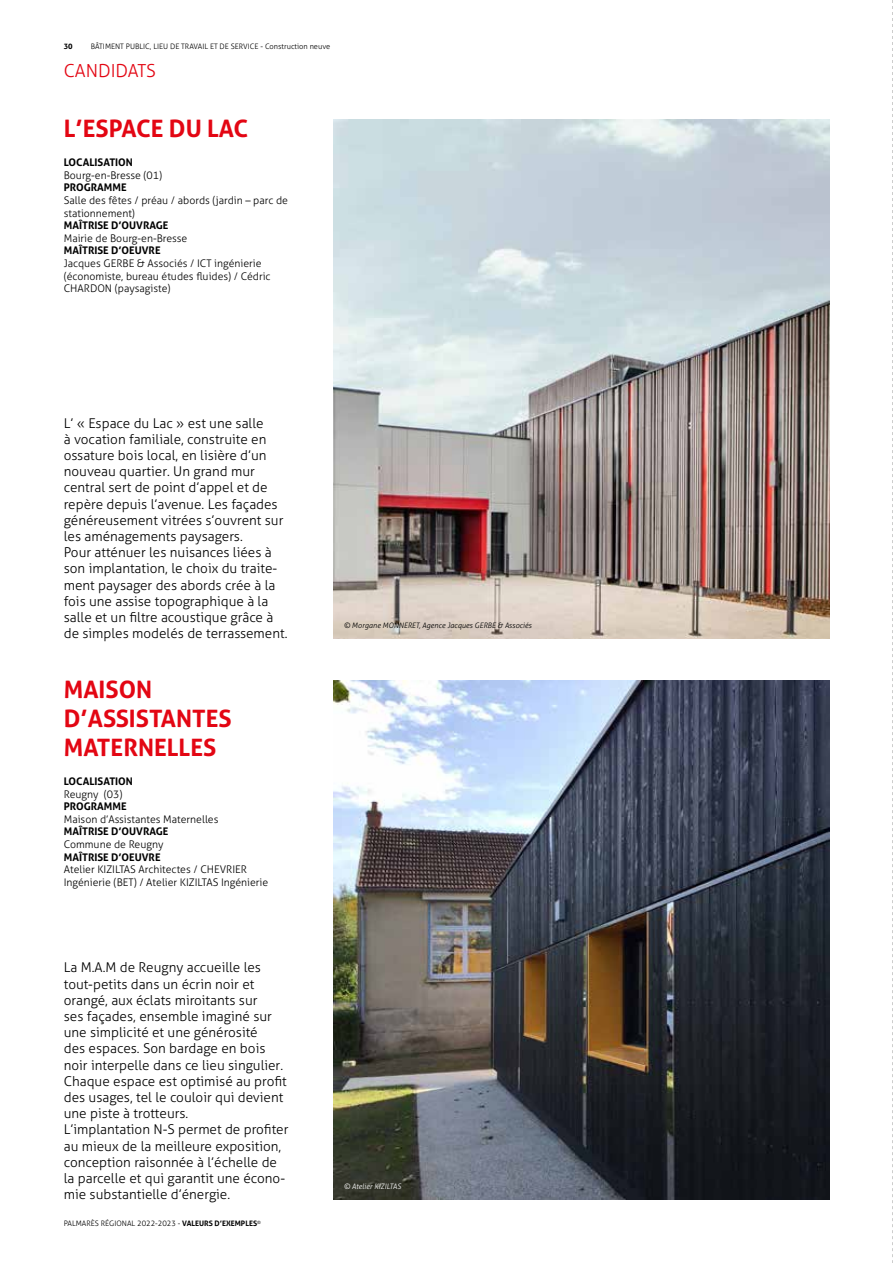
<style>
.page{position:relative;width:893px;height:1263px;background:#fff}
.page>*{position:absolute;margin:0;border:0;box-sizing:border-box;transform-origin:0 0}
.t1{font:700 24px/28.8px "Aller";color:#e30613}
.t2{font:300 18px "Aller";color:#e30613}
.t3{font:300 13.5px/16.2px "Aller";color:#000}
.t4{font:300 10.5px/12.6px "Aller";color:#000}
.t5{font:700 10.5px "Aller";color:#000}
.t6{font:300 7.5px "Aller";color:#000}
.t7{font:italic 300 7.5px "Aller";color:#000}
.t8{font:italic 300 7.5px "Aller";color:#fdfdfd}
.t9{font:700 7.5px "Aller";color:#000}
.s1{font-weight:700}
.s2{color:#fff}
</style>
<div class="page">
<img style="left:333px;top:120px;width:496px;height:518px">
<img style="left:333px;top:681px;width:496px;height:518px">
<svg style="left:892px;top:0;width:1px;height:1263px"></svg>
<p class="t6" style="left:91px;top:42px;width:241px">BÂTIMENT PUBLIC, LIEU DE TRAVAIL ET DE SERVICE - Construction neuve</p>
<p class="t9" style="left:64px;top:42px;width:10px">30</p>
<h2 class="t2" style="left:64px;top:60px;width:94px">CANDIDATS</h2>
<h1 class="t1" style="left:64px;top:114px;width:186px">L’ESPACE DU LAC</h1>
<p class="t5" style="left:64px;top:156px;width:71px">LOCALISATION</p>
<p class="t4" style="left:64px;top:169px;width:100px">Bourg-en-Bresse (01)</p>
<p class="t5" style="left:64px;top:181px;width:64px">PROGRAMME</p>
<p class="t4" style="left:64px;top:194px;width:226px">Salle des fêtes / préau / abords (jardin – parc de stationnement)</p>
<p class="t5" style="left:64px;top:219px;width:106px">MAÎTRISE D’OUVRAGE</p>
<p class="t4" style="left:64px;top:232px;width:125px">Mairie de Bourg-en-Bresse</p>
<p class="t5" style="left:64px;top:244px;width:98px">MAÎTRISE D’OEUVRE</p>
<p class="t4" style="left:64px;top:257px;width:208px">Jacques GERBE &amp; Associés / ICT ingénierie (économiste, bureau études fluides) / Cédric<br>CHARDON (paysagiste)</p>
<p class="t3" style="left:64px;top:415px;width:225px">L’ « Espace du Lac » est une salle<br>à vocation familiale, construite en ossature bois local, en lisière d’un nouveau quartier. Un grand mur central sert de point d’appel et de repère depuis l’avenue. Les façades généreusement vitrées s’ouvrent sur les aménagements paysagers.<br>Pour atténuer les nuisances liées à son implantation, le choix du traite&shy;ment paysager des abords crée à la fois une assise topographique à la salle et un filtre acoustique grâce à de simples modelés de terrassement.</p>
<h1 class="t1" style="left:64px;top:675px;width:170px">MAISON<br>D’ASSISTANTES<br>MATERNELLES</h1>
<p class="t5" style="left:64px;top:775px;width:71px">LOCALISATION</p>
<p class="t4" style="left:64px;top:787px;width:60px">Reugny (03)</p>
<p class="t5" style="left:64px;top:800px;width:64px">PROGRAMME</p>
<p class="t4" style="left:64px;top:813px;width:156px">Maison d’Assistantes Maternelles</p>
<p class="t5" style="left:64px;top:825px;width:106px">MAÎTRISE D’OUVRAGE</p>
<p class="t4" style="left:64px;top:838px;width:101px">Commune de Reugny</p>
<p class="t5" style="left:64px;top:850px;width:98px">MAÎTRISE D’OEUVRE</p>
<p class="t4" style="left:64px;top:863px;width:206px">Atelier KIZILTAS Architectes / CHEVRIER<br>Ingénierie (BET) / Atelier KIZILTAS Ingénierie</p>
<p class="t3" style="left:64px;top:959px;width:226px">La M.A.M de Reugny accueille les tout-petits dans un écrin noir et orangé, aux éclats miroitants sur<br>ses façades, ensemble imaginé sur une simplicité et une générosité<br>des espaces. Son bardage en bois noir interpelle dans ce lieu singulier.<br>Chaque espace est optimisé au profit des usages, tel le couloir qui devient une piste à trotteurs.<br>L’implantation N-S permet de profiter au mieux de la meilleure exposition, conception raisonnée à l’échelle de la parcelle et qui garantit une écono&shy;mie substantielle d’énergie.</p>
<p class="t6" style="left:64px;top:1219px;width:199px">PALMARÈS RÉGIONAL 2022-2023 - <span class="s1">VALEURS D’EXEMPLES</span><sup>®</sup></p>
<p class="t7" style="left:344px;top:620px;width:190px">© Morgane MONNERET, Agence Jacques GERBE &amp; Associés</p>
<p class="t8" style="left:344px;top:1181px;width:59px"><span class="s2">©</span> Atelier KIZILTAS</p>
</div>
